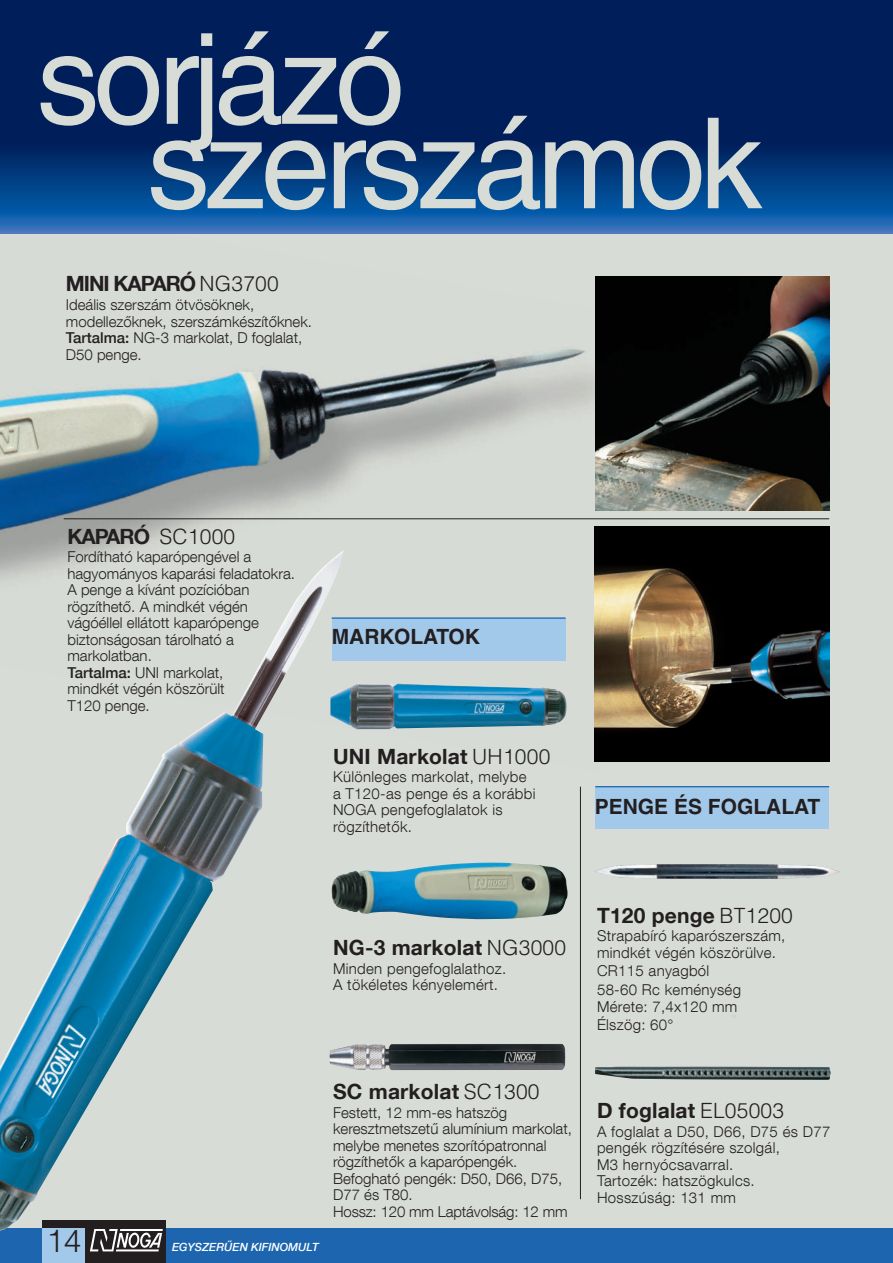
<style>
.page{position:relative;width:893px;height:1263px;background:#fff}
.page>*{position:absolute;margin:0;border:0;box-sizing:border-box;transform-origin:0 0}
.t1{font:126px "Helvetica MK";letter-spacing:-.05em;color:#d8dcd6}
.t2{font:300 31.5px "Helvetica LT Std";color:#231f20}
.Szerszámcsoport{font:700 21px "Helvetica Neue LT Com";letter-spacing:.01em;color:#231f20}
.Szerszámcsoport-2{font:700 21px "Helvetica LT Std";color:#231f20}
.Szerszámcsoport-3{font:700 21px "Helvetica Neue LT Com";letter-spacing:-.05em;color:#231f20}
.Szerszámcsoport-4{font:300 15px/16.5px "Helvetica Neue LT Com";color:#231f20}
.Szerszámcsoport-5{font:300 15px/16.5px "Helvetica Neue LT Com";letter-spacing:.02em;color:#231f20}
.SIMPLY_SOPHISTICATED{font:italic 500 11.25px "Helvetica Neue LT Com";color:#fff}
.s1{font-family:"Helvetica LT Std";font-weight:300}
.s2{font-weight:500}
</style>
<div class="page">
<div style="left:0;top:0;width:893px;height:1242px;background:#d8dcd6"></div>
<img style="left:0;top:348px;width:683px;height:414px">
<div style="left:0;top:0;width:893px;height:145px;background:#001f5a"></div>
<div style="left:0;top:144px;width:893px;height:69px;background:linear-gradient(to bottom,#00205a,#015aa8)"></div>
<div style="left:0;top:212px;width:893px;height:22px;background:linear-gradient(to bottom,#005aab,#4b77bc)"></div>
<div style="left:0;top:1229px;width:893px;height:34px;background:#1d65af"></div>
<div style="left:43px;top:1220px;width:123px;height:43px;background:#231f20"></div>
<svg style="left:90px;top:1231px;width:72px;height:20px"></svg>
<div style="left:43px;top:1229px;width:42px;height:34px;background:#a3c9ea"></div>
<div style="left:595px;top:787px;width:234px;height:42px;background:#a3c9ea"></div>
<hr style="left:580px;top:787px;width:1px;height:412px;background:#231f20">
<hr style="left:595px;top:786px;width:234px;height:1px;background:#1d65af">
<img style="left:344px;top:863px;width:224px;height:56px">
<img style="left:595px;top:276px;width:234px;height:234px">
<img style="left:595px;top:1066px;width:236px;height:14px">
<img style="left:344px;top:1044px;width:221px;height:26px">
<hr style="left:64px;top:518px;width:765px;height:1px;background:#231f20">
<img style="left:595px;top:527px;width:234px;height:235px">
<img style="left:594px;top:864px;width:246px;height:15px">
<img style="left:344px;top:683px;width:223px;height:47px">
<img style="left:0;top:550px;width:344px;height:681px">
<div style="left:332px;top:618px;width:234px;height:43px;background:#a3c9ea"></div>
<hr style="left:332px;top:617px;width:234px;height:2px;background:#1d65af">
<p class="t1" style="left:37px;top:6px;width:370px">sorjázó</p>
<p class="t1" style="left:147px;top:91px;width:617px">szerszámok</p>
<p class="Szerszámcsoport-3" style="left:66px;top:271px;width:214px">Mini kaparó <span class="s1">NG3700</span></p>
<p class="Szerszámcsoport-4" style="left:66px;top:296px;width:248px">Ideális szerszám ötvösöknek, modellezőknek, szerszámkészítőknek.</p>
<p class="Szerszámcsoport-4" style="left:66px;top:329px;width:238px"><span class="s2">Tartalma:</span> NG-3 markolat, D foglalat,<br>D50 penge.</p>
<p class="Szerszámcsoport" style="left:67px;top:523px;width:169px">Kaparó <span class="s1">SC1000</span></p>
<p class="Szerszámcsoport-4" style="left:67px;top:548px;width:229px">Fordítható kaparópengével a hagyományos kaparási feladatokra.</p>
<p class="Szerszámcsoport-4" style="left:67px;top:581px;width:193px">A penge a kívánt pozícióban rögzíthető. A mindkét végén vágóéllel ellátott kaparópenge biztonságosan tárolható a markolatban.</p>
<p class="Szerszámcsoport-4" style="left:67px;top:664px;width:159px;text-align:justify"><span class="s2">Tartalma:</span> UNI markolat, mindkét végén köszörült T120 penge.</p>
<p class="Szerszámcsoport-2" style="left:332px;top:624px;width:16px">MARKOLA</p>
<p class="Szerszámcsoport-2" style="left:436px;top:624px;width:29px">TOK</p>
<p class="Szerszámcsoport" style="left:333px;top:743px;width:219px">UNI Markolat <span class="s1">UH1000</span></p>
<p class="Szerszámcsoport-5" style="left:333px;top:768px;width:204px">Különleges markolat, melybe a T120-as penge és a korábbi<br>NOGA pengefoglalatok is rögzíthetők.</p>
<p class="Szerszámcsoport-2" style="left:595px;top:793px;width:142px">PENGE és FOGLALA</p>
<p class="Szerszámcsoport-2" style="left:807px;top:793px;width:14px">T</p>
<p class="Szerszámcsoport" style="left:333px;top:934px;width:235px">NG-3 markolat <span class="s1">NG3000</span></p>
<p class="Szerszámcsoport-5" style="left:333px;top:959px;width:175px">Minden pengefoglalathoz.</p>
<p class="Szerszámcsoport-5" style="left:333px;top:976px;width:167px">A tökéletes kényelemért.</p>
<p class="t2" style="left:46px;top:1221px;width:37px">14</p>
<p class="SIMPLY_SOPHISTICATED" style="left:172px;top:1241px;width:148px">EGYSZERŰEN KIFINOMULT</p>
<p class="Szerszámcsoport" style="left:333px;top:1078px;width:208px">SC markolat <span class="s1">SC1300</span></p>
<p class="Szerszámcsoport-4" style="left:333px;top:1104px;width:240px">Festett, 12 mm-es hatszög keresztmetszetű alumínium markolat, melybe menetes szorítópatronnal rögzíthetők a kaparópengék.</p>
<p class="Szerszámcsoport-4" style="left:333px;top:1170px;width:231px">Befogható pengék: D50, D66, D75,<br>D77 és T80.</p>
<p class="Szerszámcsoport-4" style="left:333px;top:1203px;width:236px">Hossz: 120 mm Laptávolság: 12 mm</p>
<p class="Szerszámcsoport" style="left:597px;top:902px;width:197px">T120 penge <span class="s1">BT1200</span></p>
<p class="Szerszámcsoport-5" style="left:597px;top:927px;width:190px">Strapabíró kaparószerszám, mindkét végén köszörülve.</p>
<p class="Szerszámcsoport-5" style="left:597px;top:962px;width:114px">CR 115 anyagból</p>
<p class="Szerszámcsoport-5" style="left:597px;top:981px;width:146px">58-60 Rc keménység</p>
<p class="Szerszámcsoport-5" style="left:597px;top:998px;width:142px">Mérete: 7,4x120 mm</p>
<p class="Szerszámcsoport-5" style="left:597px;top:1016px;width:78px">Élszög: 60°</p>
<p class="Szerszámcsoport" style="left:597px;top:1097px;width:189px">D foglalat <span class="s1">EL05003</span></p>
<p class="Szerszámcsoport-5" style="left:597px;top:1123px;width:235px">A foglalat a D50, D66, D75 és D77 pengék rögzítésére szolgál,<br>M3 hernyócsavarral.</p>
<p class="Szerszámcsoport-5" style="left:597px;top:1172px;width:159px">Tartozék: hatszögkulcs.</p>
<p class="Szerszámcsoport-5" style="left:597px;top:1189px;width:140px">Hosszúság: 131 mm</p>
</div>
